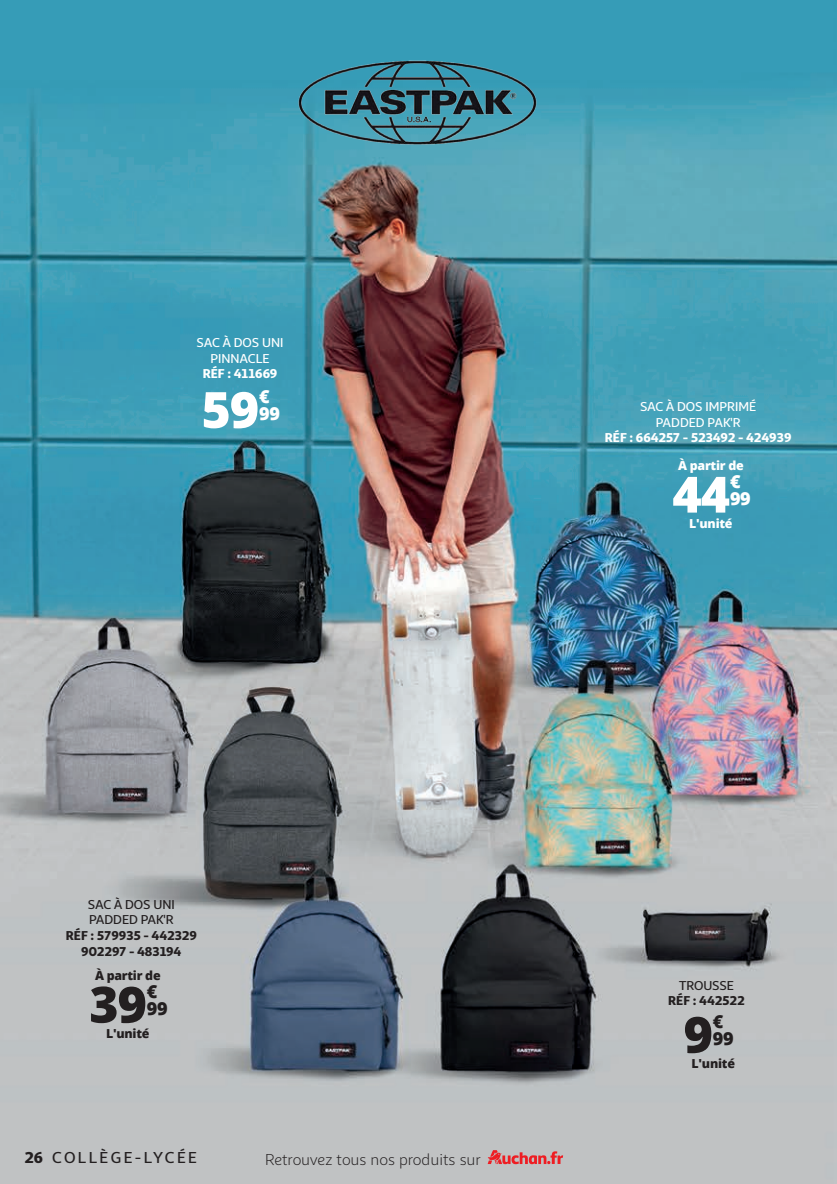
<style>
.page{position:relative;width:837px;height:1184px;background:#fff}
.page>*{position:absolute;margin:0;border:0;box-sizing:border-box;transform-origin:0 0}
.t1{font:800 50px "Open Sans";color:#fff}
.t2{font:800 50px "Open Sans";color:#231f20}
.t3{font:800 18px/16.4px "Open Sans";color:#231f20}
.t4{font:800 18px/16.4px "Open Sans";color:#fff}
.t5{font:16px "Sana Sans Alt";color:#231f20}
.t6{font:500 16px "Sana Sans Alt";letter-spacing:.15em;color:#231f20}
.t7{font:900 16px "Sana Sans Alt";color:#231f20}
.t8{font:500 13px/15.6px "Sana Sans Alt";color:#fff;text-align:center}
.t9{font:900 13px/15.6px "Sana Sans Alt";letter-spacing:-.02em;color:#231f20;text-align:center}
.t10{font:900 13px "Sana Sans Alt";letter-spacing:-.015em;color:#fff}
.t11{font:500 13px/15.6px "Sana Sans Alt";color:#231f20}
.t12{font:800 12.4px "Open Sans";letter-spacing:-.02em;color:#231f20}
.t13{font:800 12.4px "Open Sans";letter-spacing:-.02em;color:#fff}
</style>
<div class="page">
<img style="left:0;top:0;width:837px;height:1183px">
<img style="left:275px;top:37px;width:284px;height:130px">
<svg style="left:487px;top:1150px;width:76px;height:14px"></svg>
<p class="t8" style="left:197px;top:334px;width:88px">SAC À DOS UNI<br>PINNACLE</p>
<p class="t10" style="left:203px;top:363px;width:76px">RÉF : 411669</p>
<h1 class="t1" style="left:201px;top:372px;width:59px">59</h1>
<h2 class="t4" style="left:259px;top:388px;width:22px">€<br>99</h2>
<p class="t8" style="left:640px;top:398px;width:118px">SAC À DOS IMPRIMÉ<br>PADDED PAK'R</p>
<p class="t10" style="left:604px;top:427px;width:188px">RÉF : 664257 - 523492 - 424939</p>
<p class="t13" style="left:678px;top:456px;width:67px">À partir de</p>
<h1 class="t1" style="left:672px;top:456px;width:59px">44</h1>
<h2 class="t4" style="left:730px;top:472px;width:22px">€<br>99</h2>
<p class="t13" style="left:689px;top:514px;width:45px">L'unité</p>
<p class="t11" style="left:88px;top:895px;width:88px">SAC À DOS UNI<br>PADDED PAK'R</p>
<p class="t9" style="left:66px;top:926px;width:133px">RÉF : 579935 - 442329<br>902297 - 483194</p>
<p class="t12" style="left:95px;top:965px;width:67px">À partir de</p>
<h1 class="t2" style="left:89px;top:966px;width:59px">39</h1>
<h2 class="t3" style="left:147px;top:982px;width:22px">€<br>99</h2>
<p class="t12" style="left:106px;top:1024px;width:45px">L'unité</p>
<p class="t7" style="left:25px;top:1144px;width:20px">26</p>
<p class="t6" style="left:52px;top:1144px;width:146px">COLLÈGE-LYCÉE</p>
<p class="t5" style="left:265px;top:1147px;width:217px">Retrouvez tous nos produits sur</p>
<p class="t11" style="left:679px;top:976px;width:56px">TROUSSE</p>
<p class="t9" style="left:668px;top:992px;width:78px">RÉF : 442522</p>
<h1 class="t2" style="left:683px;top:996px;width:31px">9</h1>
<h2 class="t3" style="left:713px;top:1012px;width:22px">€<br>99</h2>
<p class="t12" style="left:691px;top:1054px;width:45px">L'unité</p>
</div>
